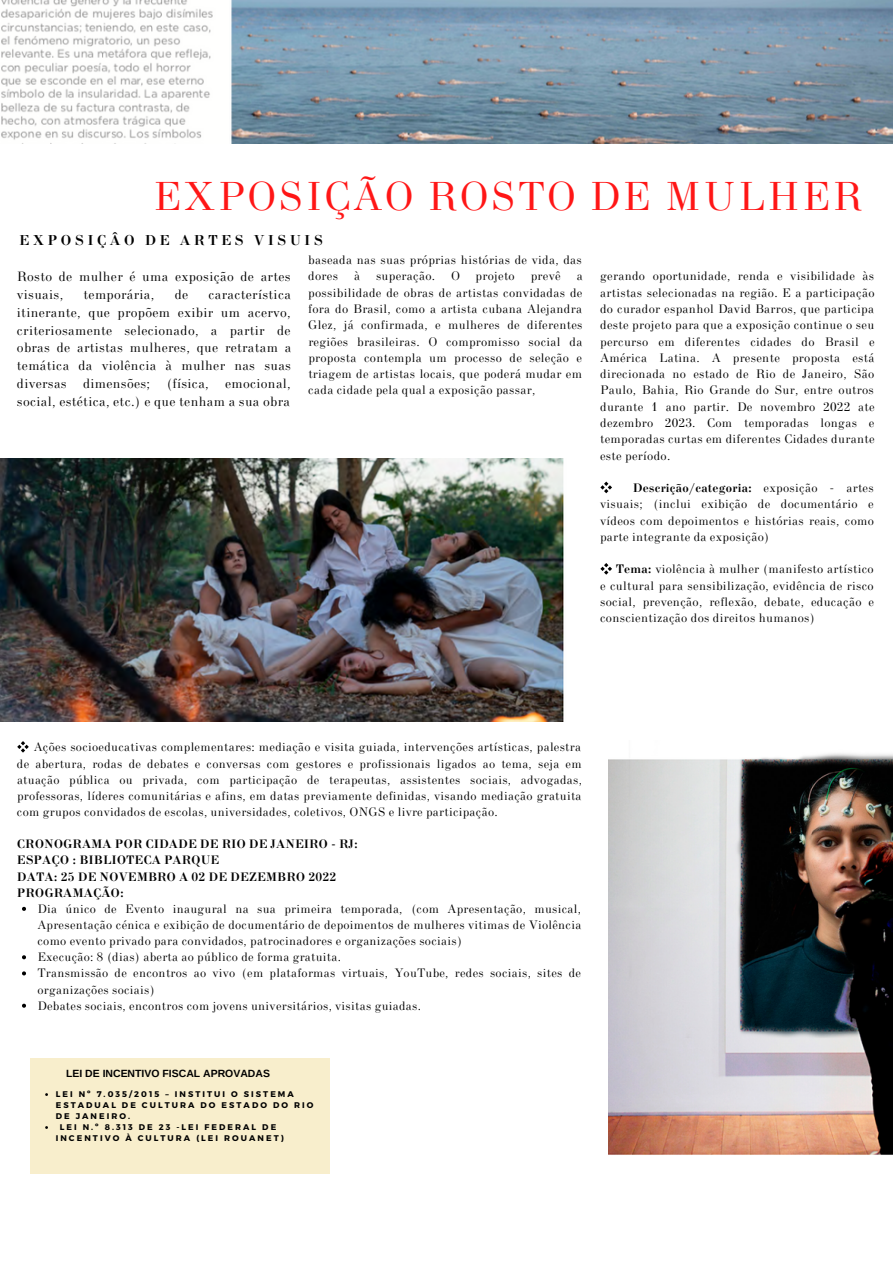
<style>
.page{position:relative;width:893px;height:1264px;background:#fff}
.page>*{position:absolute;margin:0;border:0;box-sizing:border-box;transform-origin:0 0}
.t1{font:39.9px "New Standard";letter-spacing:.06em;color:#ff1616}
.t2{font:700 14.1px "New Standard";letter-spacing:.25em;color:#000}
.t3{font:13.35px/17.7px "New Standard";letter-spacing:.02em;color:#000}
.t4{font:12.15px/16.2px "New Standard";letter-spacing:.02em;color:#000;text-align:justify}
.t5{font:700 12.15px/16.2px "New Standard";letter-spacing:.02em;color:#000}
.t6{font:700 10.5px "Arimo";color:#000}
.t7{font:700 8.25px "Montserrat";letter-spacing:.25em;color:#000}
.s1{font-weight:700}
</style>
<div class="page">
<img style="left:0;top:458px;width:564px;height:263px">
<img style="left:608px;top:753px;width:284px;height:402px">
<img style="left:1px;top:0;width:891px;height:143px">
<svg style="left:600px;top:481px;width:12px;height:12px"></svg>
<svg style="left:600px;top:563px;width:12px;height:11px"></svg>
<svg style="left:22px;top:906px;width:4px;height:4px"></svg>
<svg style="left:22px;top:955px;width:4px;height:4px"></svg>
<svg style="left:22px;top:971px;width:4px;height:4px"></svg>
<svg style="left:22px;top:1003px;width:4px;height:4px"></svg>
<svg style="left:17px;top:741px;width:12px;height:11px"></svg>
<svg style="left:30px;top:1173px;width:279px;height:1px"></svg>
<img style="left:90px;top:1173px;width:58px;height:1px">
<div style="left:31px;top:1057px;width:299px;height:116px;background:#f8eecc"></div>
<h1 class="t1" style="left:153px;top:171px;width:710px">EXPOSIÇÃO ROSTO DE MULHER</h1>
<p class="t2" style="left:19px;top:231px;width:305px">EXPOSIÇÂO DE ARTES VISUIS</p>
<p class="t3" style="left:17px;top:268px;width:275px">Rosto de mulher é uma exposição de artes visuais,</p>
<p class="t4" style="left:308px;top:252px;width:275px">baseada nas suas próprias histórias de vida, das dores</p>
<p class="t4" style="left:354px;top:268px;width:8px">à</p>
<p class="t4" style="left:376px;top:268px;width:61px">superação.</p>
<p class="t4" style="left:451px;top:268px;width:10px">O</p>
<p class="t4" style="left:475px;top:268px;width:41px">projeto</p>
<p class="t4" style="left:530px;top:268px;width:32px">prevê</p>
<p class="t4" style="left:600px;top:268px;width:276px">gerando oportunidade, renda e visibilidade às artistas selecionadas na região. E a participação do curador espanhol David Barros, que participa deste projeto para que a exposição continue o seu percurso em diferentes cidades do Brasil e América Latina. A presente proposta está direcionada no estado de Rio de Janeiro, São Paulo, Bahia, Rio Grande do Sur, entre outros durante 1 ano partir. De novembro 2022 ate dezembro 2023. Com temporadas longas e temporadas curtas em diferentes Cidades durante este período.</p>
<p class="t4" style="left:600px;top:479px;width:275px;text-indent:33px"><span class="s1">Descrição/categoria:</span> exposição - artes visuais; (inclui exibição de documentário e vídeos com depoimentos e histórias reais, como parte integrante da exposição)</p>
<p class="t4" style="left:600px;top:561px;width:275px;text-indent:16px"><span class="s1">Tema:</span> violência à mulher (manifesto artístico e cultural para sensibilização, evidência de risco social, prevenção, reflexão, debate, educação e conscientização dos direitos humanos)</p>
<p class="t4" style="left:308px;top:268px;width:276px;text-indent:268px">a possibilidade de obras de artistas convidadas de fora do Brasil, como a artista cubana Alejandra Glez, já confirmada, e mulheres de diferentes regiões brasileiras. O compromisso social da proposta contempla um processo de seleção e triagem de artistas locais, que poderá mudar em cada cidade pela qual a exposição passar,</p>
<p class="t3" style="left:17px;top:285px;width:276px;text-align:justify;text-indent:192px">característica itinerante, que propõem exibir um acervo, criteriosamente selecionado, a partir de obras de artistas mulheres, que retratam a temática da violência à mulher nas suas diversas dimensões; (física, emocional, social, estética, etc.) e que tenham a sua obra</p>
<p class="t3" style="left:84px;top:285px;width:72px">temporária,</p>
<p class="t3" style="left:175px;top:285px;width:15px">de</p>
<p class="t4" style="left:17px;top:739px;width:566px;text-indent:17px">Ações socioeducativas complementares: mediação e visita guiada, intervenções artísticas, palestra de abertura, rodas de debates e conversas com gestores e profissionais ligados ao tema, seja em atuação pública ou privada, com participação de terapeutas, assistentes sociais, advogadas, professoras, líderes comunitárias e afins, em datas previamente definidas, visando mediação gratuita com grupos convidados de escolas, universidades, coletivos, ONGS e livre participação.</p>
<p class="t5" style="left:17px;top:835px;width:342px">CRONOGRAMA POR CIDADE DE RIO DE JANEIRO - RJ:<br>ESPAÇO : BIBLIOTECA PARQUE<br>DATA: 25 DE NOVEMBRO A 02 DE DEZEMBRO 2022<br>PROGRAMAÇÃO:</p>
<p class="t4" style="left:37px;top:900px;width:545px;text-align:left">Dia único de Evento inaugural na sua primeira temporada, (com Apresentação, musical, Apresentação cénica e exibição de documentário de depoimentos de mulheres vitimas de Violência como evento privado para convidados, patrocinadores e organizações sociais)<br>Execução: 8 (dias) aberta ao público de forma gratuita.<br>Transmissão de encontros ao vivo (em plataformas virtuais, YouTube, redes sociais, sites de organizações sociais)<br>Debates sociais, encontros com jovens universitários, visitas guiadas.</p>
<p class="t6" style="left:66px;top:1065px;width:205px">LEI DE INCENTIVO FISCAL APROVADAS</p>
<p class="t7" style="left:56px;top:1089px;width:239px">LEI Nº 7.035/2015 – INSTITUI O SISTEMA</p>
<p class="t7" style="left:56px;top:1100px;width:259px">ESTADUAL DE CULTURA DO ESTADO DO RIO</p>
<p class="t7" style="left:56px;top:1111px;width:76px">DE JANEIRO.</p>
<p class="t7" style="left:60px;top:1122px;width:218px">LEI N.º 8.313 DE 23 -LEI FEDERAL DE</p>
<p class="t7" style="left:56px;top:1133px;width:229px">INCENTIVO À CULTURA (LEI ROUANET)</p>
</div>
